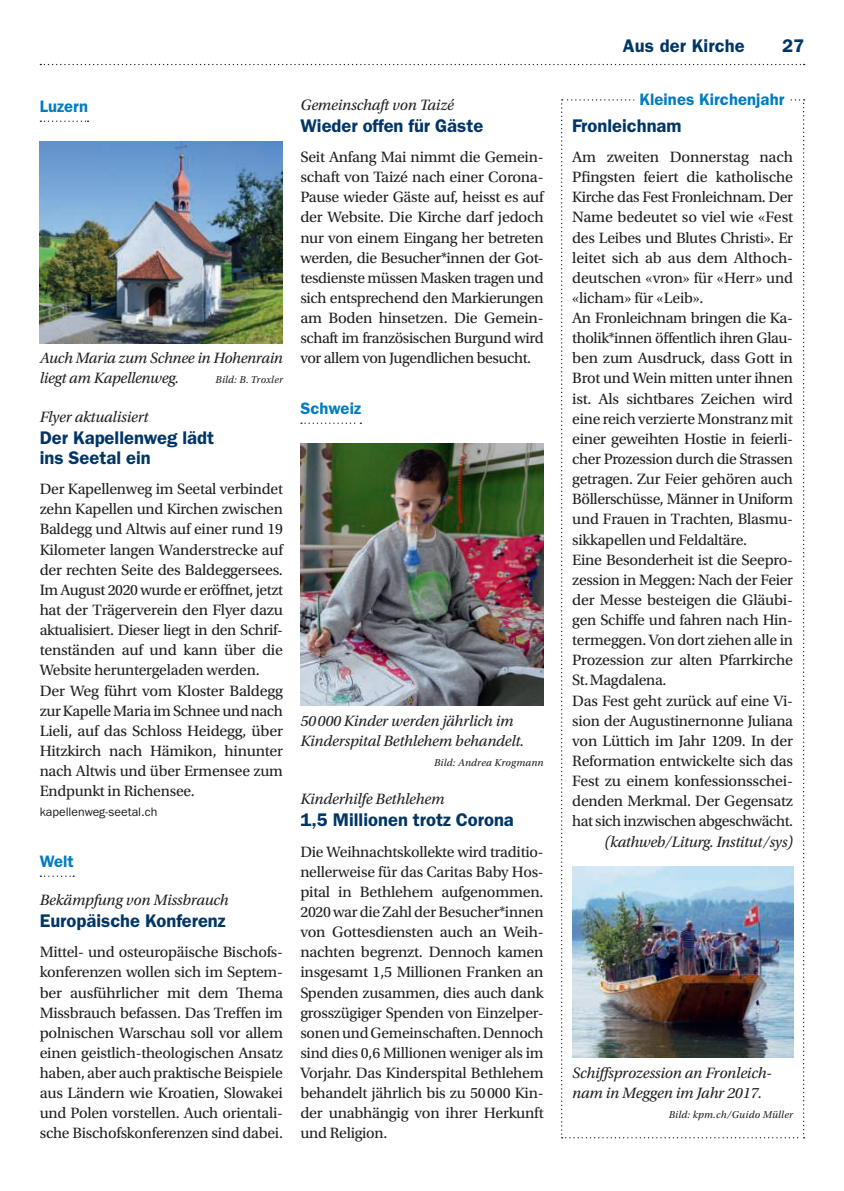
<style>
.page{position:relative;width:844px;height:1191px;background:#fff}
.page>*{position:absolute;margin:0;border:0;box-sizing:border-box;transform-origin:0 0}
.t1{font:600 18.38px/20.1px "ITC Franklin Gothic Std";color:#003667}
.t2{font:600 16.62px "ITC Franklin Gothic Std";letter-spacing:.005em;color:#007cc2}
.t3{font:15.75px/20.1px "Utopia Std";letter-spacing:-.015em;color:#231f20;text-align:justify}
.t4{font:italic 15.75px/20.1px "Utopia Std";letter-spacing:-.01em;color:#231f20}
.t5{font:12.25px "ITC Franklin Gothic Std";color:#231f20}
.t6{font:italic 10.5px "Utopia Std";letter-spacing:.02em;color:#231f20}
</style>
<div class="page">
<svg style="left:40px;top:64px;width:764px;height:1px"></svg>
<svg style="left:561px;top:99px;width:243px;height:1039px"></svg>
<div style="left:634px;top:92px;width:155px;height:13px;background:#fff"></div>
<img style="left:572px;top:866px;width:220px;height:192px">
<svg style="left:40px;top:121px;width:48px;height:1px"></svg>
<img style="left:40px;top:142px;width:243px;height:201px">
<svg style="left:40px;top:875px;width:34px;height:2px"></svg>
<svg style="left:301px;top:422px;width:60px;height:2px"></svg>
<img style="left:300px;top:444px;width:243px;height:261px">
<p class="t2" style="left:40px;top:96px;width:50px">Luzern</p>
<p class="t4" style="left:40px;top:348px;width:245px">Auch Maria zum Schnee in Hohenrain liegt am Kapellenweg.</p>
<p class="t6" style="left:215px;top:374px;width:69px">Bild: B. Troxler</p>
<p class="t4" style="left:40px;top:407px;width:110px">Flyer aktualisiert</p>
<p class="t1" style="left:40px;top:427px;width:176px">Der Kapellenweg lädt ins Seetal ein</p>
<p class="t3" style="left:40px;top:479px;width:245px;text-align:left">Der Kapellenweg im Seetal verbindet zehn Kapellen und Kirchen zwischen Baldegg und Altwis auf einer rund 19<br>Kilometer langen Wanderstrecke auf der rechten Seite des Baldeggersees.<br>Im August 2020 wurde er eröffnet, jetzt hat der Trägerverein den Flyer dazu aktualisiert. Dieser liegt in den Schrif&shy;tenständen auf und kann über die Website heruntergeladen werden.<br>Der Weg führt vom Kloster Baldegg zur Kapelle Maria im Schnee und nach Lieli, auf das Schloss Heidegg, über Hitzkirch nach Hämikon, hinunter nach Altwis und über Ermensee zum Endpunkt in Richensee.</p>
<p class="t5" style="left:40px;top:805px;width:119px">kapellenweg-seetal.ch</p>
<p class="t2" style="left:40px;top:851px;width:36px">Welt</p>
<p class="t4" style="left:40px;top:890px;width:190px">Bekämpfung von Missbrauch</p>
<p class="t1" style="left:40px;top:910px;width:187px">Europäische Konferenz</p>
<p class="t3" style="left:40px;top:942px;width:245px">Mittel- und osteuropäische Bischofs&shy;konferenzen wollen sich im Septem&shy;ber ausführlicher mit dem Thema Missbrauch befassen. Das Treffen im polnischen Warschau soll vor allem einen geistlich-theologischen Ansatz haben, aber auch praktische Beispiele aus Ländern wie Kroatien, Slowakei und Polen vorstellen. Auch orientali&shy;sche Bischofskonferenzen sind dabei.</p>
<p class="t4" style="left:300px;top:95px;width:155px">Gemeinschaft von Taizé</p>
<p class="t1" style="left:300px;top:115px;width:184px">Wieder offen für Gäste</p>
<p class="t3" style="left:300px;top:147px;width:245px">Seit Anfang Mai nimmt die Gemein&shy;schaft von Taizé nach einer Corona-Pause wieder Gäste auf, heisst es auf der Website. Die Kirche darf jedoch nur von einem Eingang her betreten werden, die Besucher*innen der Got&shy;tesdienste müssen Masken tragen und sich entsprechend den Markierungen am Boden hinsetzen. Die Gemein&shy;schaft im französischen Burgund wird vor allem von Jugendlichen besucht.</p>
<p class="t2" style="left:300px;top:398px;width:62px">Schweiz</p>
<p class="t4" style="left:300px;top:711px;width:225px">50 000 Kinder werden jährlich im<br>Kinderspital Bethlehem behandelt.</p>
<p class="t6" style="left:434px;top:757px;width:111px">Bild: Andrea Krogmann</p>
<p class="t4" style="left:300px;top:789px;width:145px">Kinderhilfe Bethlehem</p>
<p class="t1" style="left:300px;top:810px;width:215px">1,5 Millionen trotz Corona</p>
<p class="t3" style="left:300px;top:841px;width:245px">Die Weihnachtskollekte wird traditio&shy;nellerweise für das Caritas Baby Hos&shy;pital in Bethlehem aufgenommen.<br>2020 war die Zahl der Besucher*innen von Gottesdiensten auch an Weih&shy;nachten begrenzt. Dennoch kamen insgesamt 1,5 Millionen Franken an Spenden zusammen, dies auch dank grosszügiger Spenden von Einzelper&shy;sonen und Gemeinschaften. Dennoch sind dies 0,6 Millionen weniger als im Vorjahr. Das Kinderspital Bethlehem behandelt jährlich bis zu 50 000 Kin&shy;der unabhängig von ihrer Herkunft und Religion.</p>
<p class="t1" style="left:622px;top:36px;width:123px">Aus der Kirche</p>
<p class="t1" style="left:781px;top:36px;width:24px">27</p>
<p class="t2" style="left:639px;top:89px;width:146px">Kleines Kirchenjahr</p>
<p class="t1" style="left:572px;top:115px;width:111px">Fronleichnam</p>
<p class="t3" style="left:572px;top:147px;width:222px;text-align:left">Am zweiten Donnerstag nach<br>Pfingsten feiert die katholische<br>Kirche das Fest Fronleichnam. Der<br>Name bedeutet so viel wie «Fest des Leibes und Blutes Christi». Er leitet sich ab aus dem Althoch&shy;deutschen «vron» für «Herr» und «licham» für «Leib».<br>An Fronleichnam bringen die Ka&shy;tholik*innen öffentlich ihren Glau&shy;ben zum Ausdruck, dass Gott in<br>Brot und Wein mitten unter ihnen ist. Als sichtbares Zeichen wird eine reich verzierte Monstranz mit einer geweihten Hostie in feierli&shy;cher Prozession durch die Strassen getragen. Zur Feier gehören auch<br>Böllerschüsse, Männer in Uniform und Frauen in Trachten, Blasmu&shy;sikkapellen und Feldaltäre.<br>Eine Besonderheit ist die Seepro&shy;zession in Meggen: Nach der Feier der Messe besteigen die Gläubi&shy;gen Schiffe und fahren nach Hin&shy;termeggen. Von dort ziehen alle in<br>Prozession zur alten Pfarrkirche<br>St. Magdalena.<br>Das Fest geht zurück auf eine Vi&shy;sion der Augustinernonne Juliana von Lüttich im Jahr 1209. In der<br>Reformation entwickelte sich das<br>Fest zu einem konfessionsschei&shy;denden Merkmal. Der Gegensatz hat sich inzwischen abgeschwächt.</p>
<p class="t4" style="left:604px;top:831px;width:190px">(kathweb/Liturg. Institut/sys)</p>
<p class="t4" style="left:572px;top:1063px;width:201px">Schiffsprozession an Fronleich&shy;nam in Meggen im Jahr 2017.</p>
<p class="t6" style="left:668px;top:1109px;width:126px">Bild: kpm.ch/Guido Müller</p>
</div>
